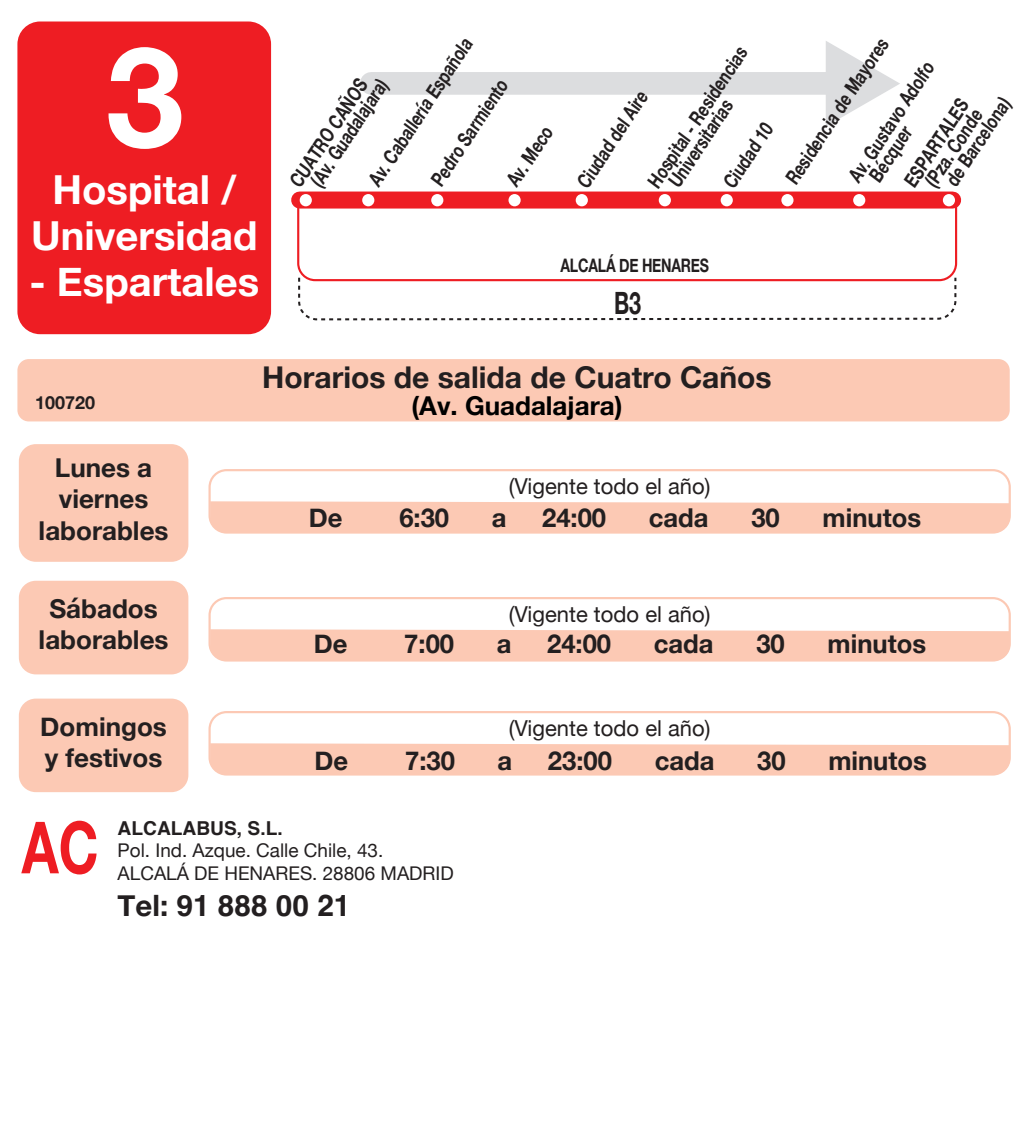
<style>
.page{position:relative;width:1034px;height:1134px;background:#fff}
.page>*{position:absolute;margin:0;border:0;box-sizing:border-box;transform-origin:0 0}
.t1{font:700 140px "Helvetica Neue";color:#fff}
.t2{font:700 72px "Helvetica Neue";color:#ee1d23;scale:.75 1}
.t3{font:700 40px/46px "Helvetica Neue";color:#fff;text-align:center}
.t4{font:700 30.8px "Helvetica Neue";color:#231f20;scale:.7 1}
.t5{font:700 30px "Helvetica Neue";color:#231f20}
.t6{font:700 29.8px "Helvetica";color:#231f20}
.t7{font:700 26px/31.2px "Helvetica Neue";color:#231f20;text-align:center}
.t8{font:700 26px "Helvetica Neue";color:#000}
.t9{font:22px "Helvetica Neue";color:#231f20}
.t10{font:700 20px/17px "Helvetica Neue";color:#231f20;scale:.77 1}
.t11{font:700 19.2px "Helvetica";color:#231f20}
.t12{font:19px/22.6px "Helvetica Neue";color:#231f20}
.t13{font:700 18.6px "Helvetica Neue";letter-spacing:-.015em;color:#231f20;scale:.76 1}
.t14{font:700 18px "Helvetica Neue";color:#231f20}
.s1{font-family:"Helvetica Neue";font-size:29.4px}
</style>
<div class="page">
<div style="left:19px;top:444px;width:169px;height:118px;background:#fcc9b4;border-radius:17px"></div>
<div style="left:19px;top:581px;width:169px;height:93px;background:#fcc9b4;border-radius:17px"></div>
<div style="left:19px;top:699px;width:169px;height:93px;background:#fcc9b4;border-radius:17px"></div>
<div style="left:17px;top:359px;width:993px;height:62px;background:#fcc9b4;border-radius:11px"></div>
<div style="left:211px;top:501px;width:797px;height:30px;background:#fcc9b4"></div>
<div style="left:208px;top:469px;width:803px;height:65px;border:2px solid #fcc9b4;border-radius:17px"></div>
<div style="left:211px;top:629px;width:797px;height:31px;background:#fcc9b4"></div>
<div style="left:208px;top:597px;width:803px;height:64px;border:2px solid #fcc9b4;border-radius:17px"></div>
<div style="left:211px;top:743px;width:797px;height:31px;background:#fcc9b4"></div>
<div style="left:208px;top:711px;width:803px;height:64px;border:2px solid #fcc9b4;border-radius:17px"></div>
<div style="left:17px;top:22px;width:254px;height:312px;background:#ee1d23;border-radius:23px"></div>
<div style="left:371px;top:72px;width:467px;height:23px;background:#dcdddf"></div>
<svg style="left:826px;top:41px;width:74px;height:85px"></svg>
<svg style="left:298px;top:285px;width:659px;height:36px"></svg>
<svg style="left:296px;top:191px;width:662px;height:91px"></svg>
<div style="left:300px;top:192px;width:652px;height:17px;background:#ee1d23"></div>
<div style="left:300px;top:194px;width:12px;height:12px;background:#fff;border-radius:50%"></div>
<div style="left:943px;top:194px;width:12px;height:12px;background:#fff;border-radius:50%"></div>
<div style="left:431px;top:194px;width:12px;height:12px;background:#fff;border-radius:50%"></div>
<div style="left:721px;top:194px;width:12px;height:12px;background:#fff;border-radius:50%"></div>
<div style="left:659px;top:194px;width:12px;height:12px;background:#fff;border-radius:50%"></div>
<div style="left:576px;top:194px;width:12px;height:12px;background:#fff;border-radius:50%"></div>
<div style="left:508px;top:194px;width:13px;height:12px;background:#fff;border-radius:50%"></div>
<div style="left:362px;top:194px;width:12px;height:12px;background:#fff;border-radius:50%"></div>
<div style="left:853px;top:194px;width:12px;height:12px;background:#fff;border-radius:50%"></div>
<div style="left:781px;top:194px;width:12px;height:12px;background:#fff;border-radius:50%"></div>
<h1 class="t1" style="left:106px;top:-13px;width:79px">3</h1>
<h3 class="t3" style="left:31px;top:168px;width:228px">Hospital /<br>Universidad</h3>
<h3 class="t3" style="left:30px;top:260px;width:231px">- Espartales</h3>
<p class="t10" style="left:366px;top:180px;width:226px;rotate:-57deg">Av. Caballería Española</p>
<p class="t10" style="left:288px;top:181px;width:164px;rotate:-57deg">CUATRO CAÑOS</p>
<p class="t10" style="left:308px;top:181px;width:163px;rotate:-57deg">(Av. Guadalajara)</p>
<p class="t10" style="left:429px;top:180px;width:161px;rotate:-57deg">Pedro Sarmiento</p>
<p class="t10" style="left:504px;top:180px;width:90px;rotate:-57deg">Av. Meco</p>
<p class="t10" style="left:784px;top:178px;width:223px;rotate:-57deg">Residencia de Mayores</p>
<p class="t10" style="left:652px;top:172px;width:200px;text-indent:-12px;rotate:-57deg">Hospital - Residencias<br>Universitarias</p>
<p class="t10" style="left:846px;top:176px;width:183px;rotate:-57deg">Av. Gustavo Adolfo</p>
<p class="t10" style="left:575px;top:182px;width:147px;rotate:-57deg">Ciudad del Aire</p>
<p class="t10" style="left:943px;top:180px;width:133px;rotate:-57deg">de Barcelona)</p>
<p class="t10" style="left:902px;top:181px;width:132px;rotate:-57deg">ESPARTALES</p>
<p class="t10" style="left:923px;top:180px;width:116px;rotate:-57deg">(Pza. Conde</p>
<p class="t10" style="left:721px;top:182px;width:97px;rotate:-57deg">Ciudad 10</p>
<p class="t10" style="left:867px;top:175px;width:81px;rotate:-57deg">Bécquer</p>
<p class="t13" style="left:560px;top:251px;width:197px">ALCALÁ DE HENARES</p>
<h3 class="t4" style="left:614px;top:279px;width:40px">B3</h3>
<p class="t14" style="left:35px;top:389px;width:61px">100720</p>
<h3 class="t7" style="left:39px;top:453px;width:131px">Lunes a viernes laborables</h3>
<h3 class="t7" style="left:39px;top:594px;width:131px">Sábados laborables</h3>
<h3 class="t7" style="left:40px;top:711px;width:128px;text-align:left">Domingos y festivos</h3>
<h3 class="t5" style="left:262px;top:354px;width:511px">Horarios de salida de Cuatro Caños</h3>
<h3 class="t8" style="left:411px;top:386px;width:212px">(Av. Guadalajara)</h3>
<p class="t9" style="left:509px;top:470px;width:203px">(Vigente todo el año)</p>
<h3 class="t7" style="left:309px;top:503px;width:35px">De</h3>
<h3 class="t7" style="left:399px;top:503px;width:51px">6:30</h3>
<h3 class="t7" style="left:492px;top:503px;width:16px">a</h3>
<h3 class="t7" style="left:542px;top:503px;width:66px">24:00</h3>
<h3 class="t7" style="left:649px;top:503px;width:61px">cada</h3>
<h3 class="t7" style="left:751px;top:503px;width:30px">30</h3>
<h3 class="t7" style="left:822px;top:503px;width:100px">minutos</h3>
<p class="t9" style="left:509px;top:598px;width:203px">(Vigente todo el año)</p>
<h3 class="t7" style="left:314px;top:629px;width:35px">De</h3>
<h3 class="t7" style="left:404px;top:629px;width:51px">7:00</h3>
<h3 class="t7" style="left:497px;top:629px;width:16px">a</h3>
<h3 class="t7" style="left:547px;top:629px;width:66px">24:00</h3>
<h3 class="t7" style="left:654px;top:629px;width:61px">cada</h3>
<h3 class="t7" style="left:756px;top:629px;width:30px">30</h3>
<h3 class="t7" style="left:827px;top:629px;width:100px">minutos</h3>
<p class="t9" style="left:509px;top:712px;width:203px">(Vigente todo el año)</p>
<h3 class="t7" style="left:314px;top:745px;width:35px">De</h3>
<h3 class="t7" style="left:405px;top:745px;width:51px">7:30</h3>
<h3 class="t7" style="left:498px;top:745px;width:16px">a</h3>
<h3 class="t7" style="left:548px;top:745px;width:66px">23:00</h3>
<h3 class="t7" style="left:655px;top:745px;width:61px">cada</h3>
<h3 class="t7" style="left:757px;top:745px;width:30px">30</h3>
<h3 class="t7" style="left:828px;top:745px;width:100px">minutos</h3>
<h2 class="t2" style="left:22px;top:791px;width:104px">AC</h2>
<p class="t11" style="left:118px;top:816px;width:167px">ALCALABUS, S.L.</p>
<p class="t12" style="left:118px;top:840px;width:338px">Pol. Ind. Azque. Calle Chile, 43.<br>ALCALÁ DE HENARES. 28806 MADRID</p>
<h3 class="t6" style="left:118px;top:887px;width:234px"><span class="s1">Tel:</span> 91 888 00 21</h3>
</div>
